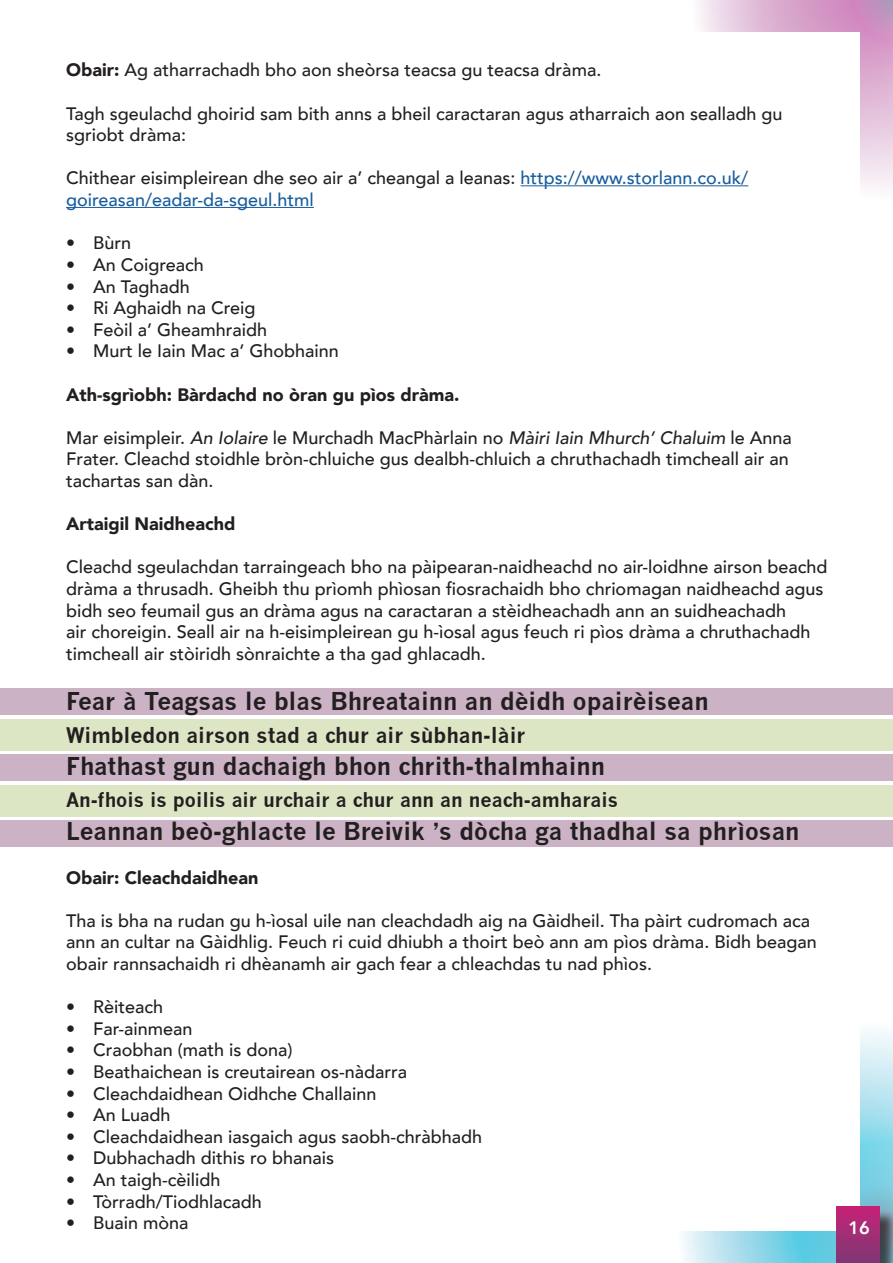
<style>
.page{position:relative;width:893px;height:1263px;background:#fff}
.page>*{position:absolute;margin:0;border:0;box-sizing:border-box;transform-origin:0 0}
.body_test{font:700 24px "News Gothic";color:#231f20}
.body_test-2{font:700 21px "News Gothic";color:#231f20}
.body_test-3{font:700 19.5px "News Gothic";color:#231f20}
.body_test-4{font:500 18px/21.6px "Avenir";color:#231f20}
.body_test-5{font:500 18px/21.6px "Avenir";color:#175d9e}
.body_test-6{font:900 18px "Avenir";color:#231f20}
.t1{font:800 18px "Avenir";color:#fff}
.s1{font-weight:900}
.s2{color:#231f20}
.s3{font-style:italic}
</style>
<div class="page">
<svg style="left:682px;top:1031px;width:211px;height:232px;background:#9edbeb"></svg>
<svg style="left:699px;top:0;width:194px;height:189px;background:#deb6d5"></svg>
<div style="left:27px;top:32px;width:833px;height:1199px;background:#fff"></div>
<div style="left:0;top:785px;width:893px;height:31px;background:#dce5c4"></div>
<div style="left:0;top:719px;width:893px;height:31px;background:#dce5c4"></div>
<div style="left:0;top:820px;width:893px;height:26px;background:#cbb2c4"></div>
<div style="left:0;top:754px;width:893px;height:27px;background:#cbb2c4"></div>
<div style="left:0;top:688px;width:893px;height:27px;background:#cbb2c4"></div>
<hr style="left:521px;top:185px;width:227px;height:1px;background:#175d9e">
<hr style="left:66px;top:207px;width:248px;height:1px;background:#175d9e">
<div style="left:839px;top:1209px;width:54px;height:54px;background:#231f20;opacity:.75"></div>
<div style="left:837px;top:1206px;width:43px;height:57px;background:linear-gradient(to bottom,#c52276,#7e3875)"></div>
<p class="body_test-4" style="left:66px;top:58px;width:537px"><span class="s1">Obair:</span> Ag atharrachadh bho aon sheòrsa teacsa gu teacsa dràma.</p>
<p class="body_test-4" style="left:66px;top:102px;width:718px">Tagh sgeulachd ghoirid sam bith anns a bheil caractaran agus atharraich aon sealladh gu sgriobt dràma:</p>
<p class="body_test-5" style="left:66px;top:166px;width:684px"><span class="s2">Chithear eisimpleirean dhe seo air a’ cheangal a leanas:</span> https://www.storlann.co.uk/ goireasan/eadar-da-sgeul.html</p>
<p class="body_test-4" style="left:66px;top:231px;width:67px">• Bùrn</p>
<p class="body_test-4" style="left:66px;top:253px;width:139px">• An Coigreach</p>
<p class="body_test-4" style="left:66px;top:274px;width:125px">• An Taghadh</p>
<p class="body_test-4" style="left:66px;top:296px;width:191px">• Ri Aghaidh na Creig</p>
<p class="body_test-4" style="left:66px;top:318px;width:203px">• Feòil a’ Gheamhraidh</p>
<p class="body_test-4" style="left:66px;top:339px;width:274px">• Murt le Iain Mac a’ Ghobhainn</p>
<p class="body_test-6" style="left:66px;top:379px;width:395px">Ath-sgrìobh: Bàrdachd no òran gu pìos dràma.</p>
<p class="body_test-4" style="left:66px;top:426px;width:727px">Mar eisimpleir. <span class="s3">An Iolaire</span> le Murchadh MacPhàrlain no <span class="s3">Màiri Iain Mhurch’ Chaluim</span> le Anna<br>Frater. Cleachd stoidhle bròn-chluiche gus dealbh-chluich a chruthachadh timcheall air an tachartas san dàn.</p>
<p class="body_test-6" style="left:66px;top:508px;width:171px">Artaigil Naidheachd</p>
<p class="body_test-4" style="left:66px;top:555px;width:763px">Cleachd sgeulachdan tarraingeach bho na pàipearan-naidheachd no air-loidhne airson beachd dràma a thrusadh. Gheibh thu prìomh phìosan fiosrachaidh bho chriomagan naidheachd agus bidh seo feumail gus an dràma agus na caractaran a stèidheachadh ann an suidheachadh<br>air choreigin. Seall air na h-eisimpleirean gu h-ìosal agus feuch ri pìos dràma a chruthachadh timcheall air stòiridh sònraichte a tha gad ghlacadh.</p>
<p class="body_test" style="left:66px;top:687px;width:644px">Fear à Teagsas le blas Bhreatainn an dèidh opairèisean</p>
<p class="body_test-2" style="left:66px;top:722px;width:461px">Wimbledon airson stad a chur air sùbhan-làir</p>
<p class="body_test" style="left:66px;top:751px;width:540px">Fhathast gun dachaigh bhon chrith-thalmhainn</p>
<p class="body_test-3" style="left:66px;top:788px;width:553px">An-fhois is poilis air urchair a chur ann an neach-amharais</p>
<p class="body_test" style="left:66px;top:817px;width:735px">Leannan beò-ghlacte le Breivik ’s dòcha ga thadhal sa phrìosan</p>
<p class="body_test-6" style="left:66px;top:862px;width:194px">Obair: Cleachdaidhean</p>
<p class="body_test-4" style="left:66px;top:909px;width:752px">Tha is bha na rudan gu h-ìosal uile nan cleachdadh aig na Gàidheil. Tha pàirt cudromach aca ann an cultar na Gàidhlig. Feuch ri cuid dhiubh a thoirt beò ann am pìos dràma. Bidh beagan obair rannsachaidh ri dhèanamh air gach fear a chleachdas tu nad phìos.</p>
<p class="body_test-4" style="left:66px;top:995px;width:99px">• Rèiteach</p>
<p class="body_test-4" style="left:66px;top:1017px;width:128px">• Far-ainmean</p>
<p class="body_test-4" style="left:66px;top:1038px;width:228px">• Craobhan (math is dona)</p>
<p class="body_test-4" style="left:66px;top:1060px;width:343px">• Beathaichean is creutairean os-nàdarra</p>
<p class="body_test-4" style="left:66px;top:1081px;width:312px">• Cleachdaidhean Oidhche Challainn</p>
<p class="body_test-4" style="left:66px;top:1103px;width:106px">• An Luadh</p>
<p class="body_test-4" style="left:66px;top:1125px;width:418px">• Cleachdaidhean iasgaich agus saobh-chràbhadh</p>
<p class="body_test-4" style="left:66px;top:1146px;width:270px">• Dubhachadh dithis ro bhanais</p>
<p class="body_test-4" style="left:66px;top:1168px;width:156px">• An taigh-cèilidh</p>
<p class="body_test-4" style="left:66px;top:1189px;width:197px">• Tòrradh/Tiodhlacadh</p>
<p class="body_test-4" style="left:66px;top:1211px;width:124px">• Buain mòna</p>
<p class="t1" style="left:848px;top:1214px;width:23px">16</p>
</div>
